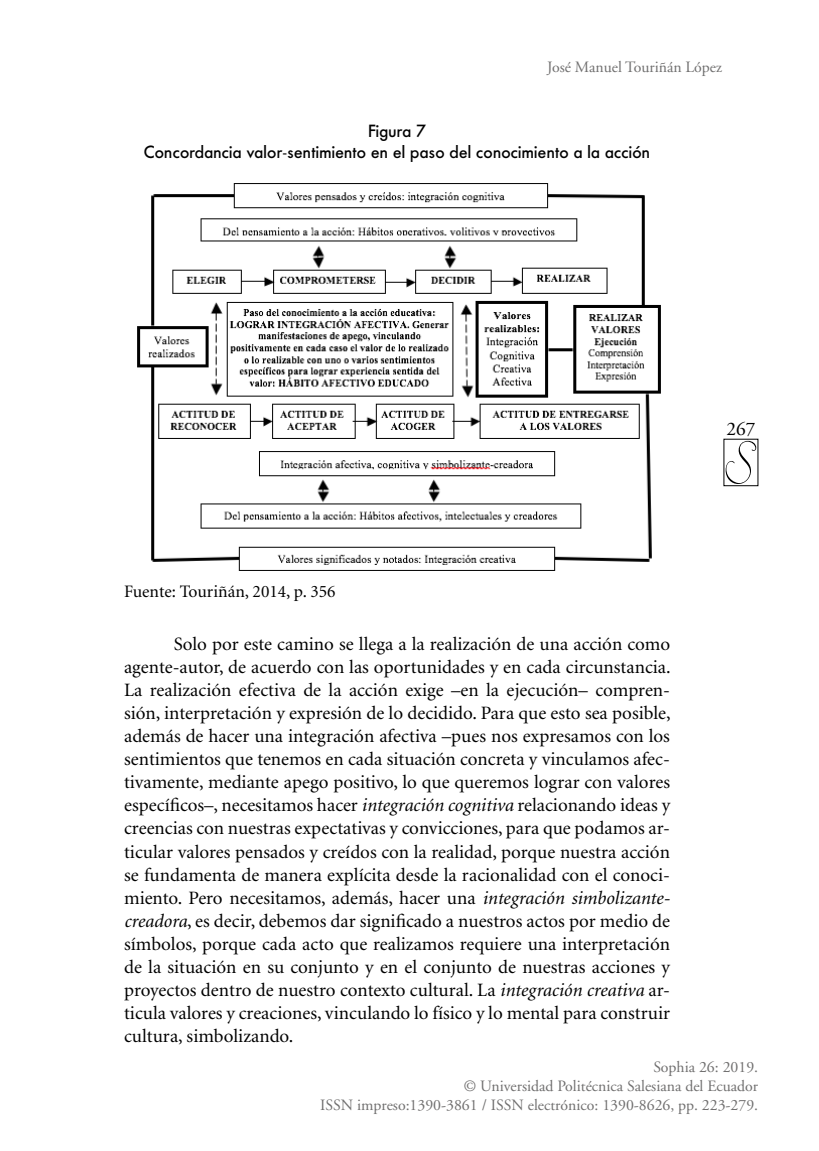
<style>
.page{position:relative;width:819px;height:1151px;background:#fff}
.page>*{position:absolute;margin:0;border:0;box-sizing:border-box;transform-origin:0 0}
.t1{font:19.25px "Adobe Garamond";color:#000}
.t2{font:18.9px/23.1px "Minion";color:#000;text-align:justify}
.t3{font:500 17.5px/21px "Futura BQ";color:#000;text-align:center}
.t4{font:17.5px "Minion";color:#000}
.t5{font:15.75px/19.2px "Adobe Garamond";color:#706f6f;text-align:right}
.s1{font-style:italic}
</style>
<div class="page">
<svg style="left:725px;top:441px;width:31px;height:43px"></svg>
<img style="left:137px;top:183px;width:524px;height:388px">
<p class="t5" style="left:547px;top:58px;width:177px">José Manuel Touriñán López</p>
<p class="t3" style="left:144px;top:121px;width:508px">Figura 7<br>Concordancia valor-sentimiento en el paso del conocimiento a la acción</p>
<p class="t1" style="left:726px;top:418px;width:30px">267</p>
<p class="t4" style="left:124px;top:582px;width:213px">Fuente: Touriñán, 2014, p. 356</p>
<p class="t2" style="left:124px;top:633px;width:548px;text-indent:50px">Solo por este camino se llega a la realización de una acción como agente-autor, de acuerdo con las oportunidades y en cada circunstancia.<br>La realización efectiva de la acción exige –en la ejecución– compren&shy;sión, interpretación y expresión de lo decidido. Para que esto sea posible, además de hacer una integración afectiva –pues nos expresamos con los sentimientos que tenemos en cada situación concreta y vinculamos afec&shy;tivamente, mediante apego positivo, lo que queremos lograr con valores específicos–, necesitamos hacer <span class="s1">integración cognitiva</span> relacionando ideas y creencias con nuestras expectativas y convicciones, para que podamos ar&shy;ticular valores pensados y creídos con la realidad, porque nuestra acción se fundamenta de manera explícita desde la racionalidad con el conoci&shy;miento. Pero necesitamos, además, hacer una <span class="s1">integración simbolizante&shy;creadora</span>, es decir, debemos dar significado a nuestros actos por medio de símbolos, porque cada acto que realizamos requiere una interpretación de la situación en su conjunto y en el conjunto de nuestras acciones y proyectos dentro de nuestro contexto cultural. La <span class="s1">integración creativa</span> ar&shy;ticula valores y creaciones, vinculando lo físico y lo mental para construir cultura, simbolizando.</p>
<p class="t5" style="left:320px;top:1058px;width:439px">Sophia 26: 2019.<br>© Universidad Politécnica Salesiana del Ecuador<br>ISSN impreso:1390-3861 / ISSN electrónico: 1390-8626, pp. 223-279.</p>
</div>
